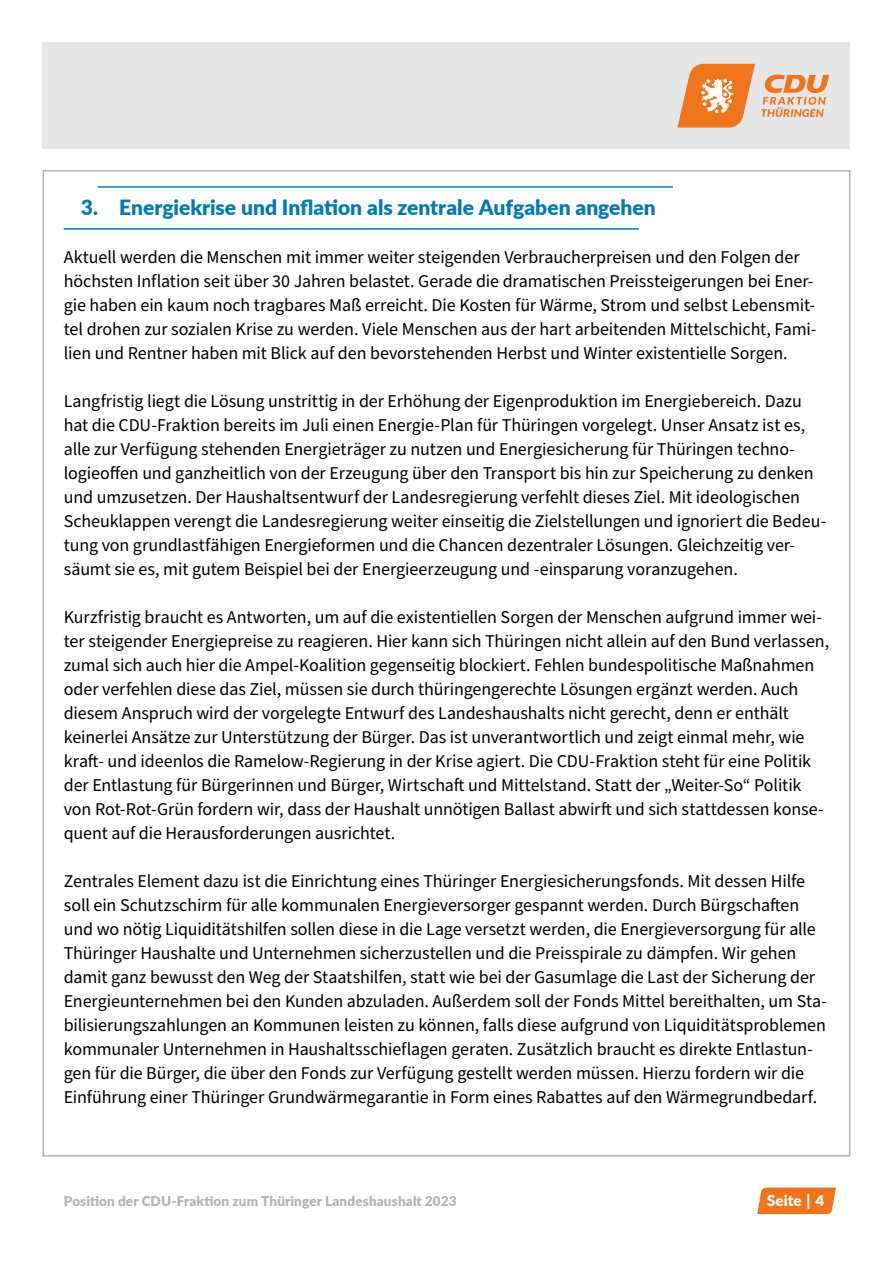
<style>
.page{position:relative;width:893px;height:1263px;background:#fff}
.page>*{position:absolute;margin:0;border:0;box-sizing:border-box;transform-origin:0 0}
.t1{font:900 21px "Lato";color:#007ab4}
.t2{font:18px/24px "Source Sans Pro";letter-spacing:-.005em;color:#000}
.t3{font:900 15px "Lato";letter-spacing:.005em;color:#fff}
.t4{font:900 13.5px "Lato";letter-spacing:.01em;color:#b3b3b3}
</style>
<div class="page">
<svg style="left:757px;top:1187px;width:79px;height:27px;background:#ef802e"></svg>
<div style="left:43px;top:43px;width:807px;height:106px;background:#e6e6e6"></div>
<svg style="left:761px;top:75px;width:68px;height:42px"></svg>
<svg style="left:677px;top:64px;width:78px;height:64px"></svg>
<hr style="left:98px;top:186px;width:575px;height:2px;background:#007ab4">
<hr style="left:64px;top:228px;width:575px;height:2px;background:#007ab4">
<p class="t1" style="left:81px;top:192px;width:577px">3. Energiekrise und Inflation als zentrale Aufgaben angehen</p>
<p class="t2" style="left:64px;top:246px;width:754px">Aktuell werden die Menschen mit immer weiter steigenden Verbraucherpreisen und den Folgen der höchsten Inflation seit über 30 Jahren belastet. Gerade die dramatischen Preissteigerungen bei Ener&shy;gie haben ein kaum noch tragbares Maß erreicht. Die Kosten für Wärme, Strom und selbst Lebensmit&shy;tel drohen zur sozialen Krise zu werden. Viele Menschen aus der hart arbeitenden Mittelschicht, Fami&shy;lien und Rentner haben mit Blick auf den bevorstehenden Herbst und Winter existentielle Sorgen.</p>
<p class="t2" style="left:64px;top:390px;width:764px">Langfristig liegt die Lösung unstrittig in der Erhöhung der Eigenproduktion im Energiebereich. Dazu hat die CDU-Fraktion bereits im Juli einen Energie-Plan für Thüringen vorgelegt. Unser Ansatz ist es, alle zur Verfügung stehenden Energieträger zu nutzen und Energiesicherung für Thüringen techno&shy;logieoffen und ganzheitlich von der Erzeugung über den Transport bis hin zur Speicherung zu denken und umzusetzen. Der Haushaltsentwurf der Landesregierung verfehlt dieses Ziel. Mit ideologischen Scheuklappen verengt die Landesregierung weiter einseitig die Zielstellungen und ignoriert die Bedeu&shy;tung von grundlastfähigen Energieformen und die Chancen dezentraler Lösungen. Gleichzeitig ver&shy;säumt sie es, mit gutem Beispiel bei der Energieerzeugung und -einsparung voranzugehen.</p>
<p class="t2" style="left:64px;top:606px;width:767px">Kurzfristig braucht es Antworten, um auf die existentiellen Sorgen der Menschen aufgrund immer wei&shy;ter steigender Energiepreise zu reagieren. Hier kann sich Thüringen nicht allein auf den Bund verlassen, zumal sich auch hier die Ampel-Koalition gegenseitig blockiert. Fehlen bundespolitische Maßnahmen oder verfehlen diese das Ziel, müssen sie durch thüringengerechte Lösungen ergänzt werden. Auch diesem Anspruch wird der vorgelegte Entwurf des Landeshaushalts nicht gerecht, denn er enthält keinerlei Ansätze zur Unterstützung der Bürger. Das ist unverantwortlich und zeigt einmal mehr, wie kraft- und ideenlos die Ramelow-Regierung in der Krise agiert. Die CDU-Fraktion steht für eine Politik der Entlastung für Bürgerinnen und Bürger, Wirtschaft und Mittelstand. Statt der „Weiter-So“ Politik von Rot-Rot-Grün fordern wir, dass der Haushalt unnötigen Ballast abwirft und sich stattdessen konse&shy;quent auf die Herausforderungen ausrichtet.</p>
<p class="t2" style="left:64px;top:870px;width:765px">Zentrales Element dazu ist die Einrichtung eines Thüringer Energiesicherungsfonds. Mit dessen Hilfe soll ein Schutzschirm für alle kommunalen Energieversorger gespannt werden. Durch Bürgschaften und wo nötig Liquiditätshilfen sollen diese in die Lage versetzt werden, die Energieversorgung für alle Thüringer Haushalte und Unternehmen sicherzustellen und die Preisspirale zu dämpfen. Wir gehen damit ganz bewusst den Weg der Staatshilfen, statt wie bei der Gasumlage die Last der Sicherung der Energieunternehmen bei den Kunden abzuladen. Außerdem soll der Fonds Mittel bereithalten, um Sta&shy;bilisierungszahlungen an Kommunen leisten zu können, falls diese aufgrund von Liquiditätsproblemen kommunaler Unternehmen in Haushaltsschieflagen geraten. Zusätzlich braucht es direkte Entlastun&shy;gen für die Bürger, die über den Fonds zur Verfügung gestellt werden müssen. Hierzu fordern wir die Einführung einer Thüringer Grundwärmegarantie in Form eines Rabattes auf den Wärmegrundbedarf.</p>
<p class="t4" style="left:64px;top:1190px;width:394px">Position der CDU-Fraktion zum Thüringer Landeshaushalt 2023</p>
<p class="t3" style="left:767px;top:1189px;width:59px">Seite | 4</p>
</div>
